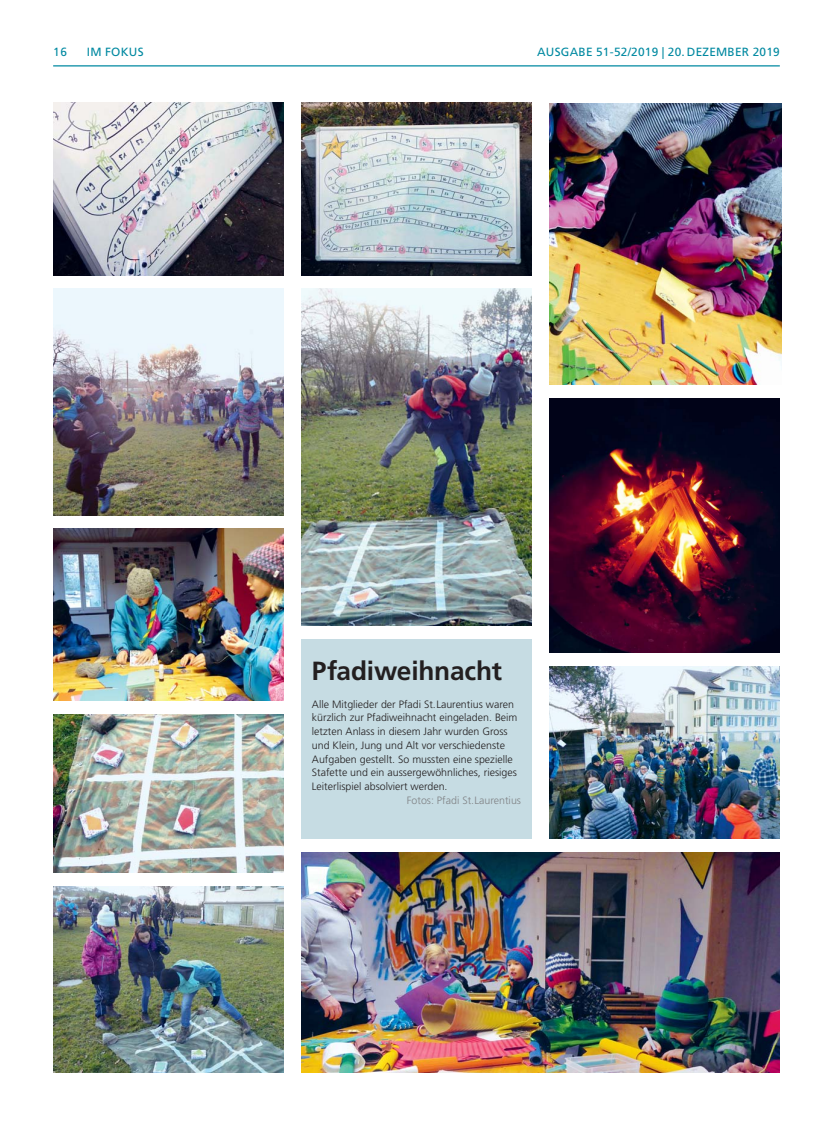
<style>
.page{position:relative;width:833px;height:1134px;background:#fff}
.page>*{position:absolute;margin:0;border:0;box-sizing:border-box;transform-origin:0 0}
.t1{font:700 26.25px "Frutiger LT Std";letter-spacing:-.01em;color:#231f20}
.t2{font:11.88px "Frutiger LT Std";letter-spacing:.02em;color:#0089a1}
.t3{font:300 10.62px/13.8px "Frutiger LT Std";color:#231f20}
.t4{font:300 10.62px "Frutiger LT Std";color:#808285}
</style>
<div class="page">
<div style="left:301px;top:639px;width:230px;height:199px;background:#c6dce3"></div>
<hr style="left:53px;top:65px;width:727px;height:1px;background:#0089a1">
<img style="left:301px;top:288px;width:230px;height:337px">
<img style="left:53px;top:886px;width:230px;height:186px">
<img style="left:549px;top:398px;width:231px;height:255px">
<img style="left:53px;top:714px;width:230px;height:159px">
<img style="left:301px;top:852px;width:479px;height:220px">
<img style="left:53px;top:103px;width:230px;height:172px">
<img style="left:550px;top:103px;width:231px;height:281px">
<img style="left:53px;top:529px;width:230px;height:172px">
<img style="left:549px;top:667px;width:231px;height:171px">
<img style="left:301px;top:103px;width:230px;height:172px">
<img style="left:53px;top:288px;width:230px;height:227px">
<p class="t2" style="left:53px;top:46px;width:15px">16</p>
<p class="t2" style="left:87px;top:46px;width:58px">IM FOKUS</p>
<p class="t2" style="left:537px;top:46px;width:244px">AUSGABE 51-52/2019 | 20. DEZEMBER 2019</p>
<h1 class="t1" style="left:312px;top:658px;width:192px">Pfadiweihnacht</h1>
<p class="t3" style="left:312px;top:698px;width:207px">Alle Mitglieder der Pfadi St. Laurentius waren kürzlich zur Pfadiweihnacht eingeladen. Beim letzten Anlass in diesem Jahr wurden Gross und Klein, Jung und Alt vor verschiedenste Aufgaben gestellt. So mussten eine spezielle Stafette und ein aussergewöhnliches, riesiges Leiterlispiel absolviert werden.</p>
<p class="t4" style="left:407px;top:795px;width:116px">Fotos: Pfadi St. Laurentius</p>
</div>
